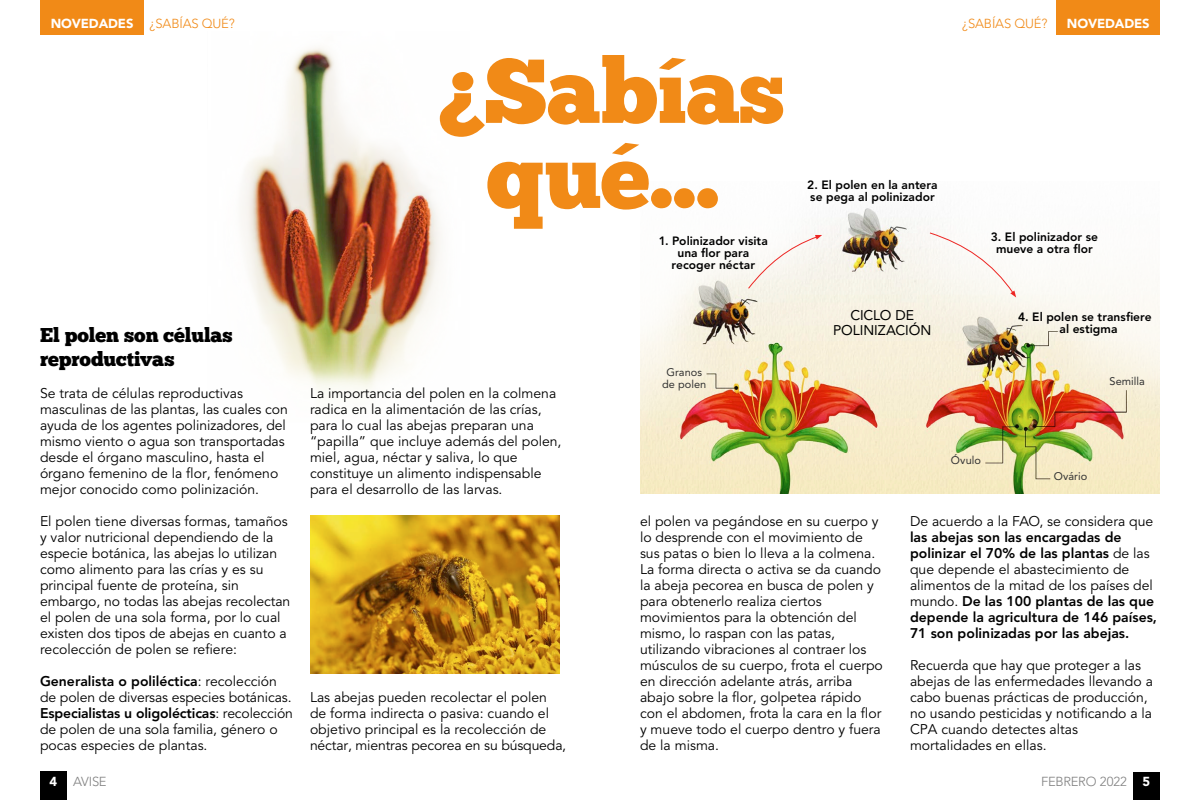
<style>
.page{position:relative;width:1200px;height:800px;background:#fff}
.page>*{position:absolute;margin:0;border:0;box-sizing:border-box;transform-origin:0 0}
.t1{font:90.5px/85.1px "Chunk Five";letter-spacing:-.015em;color:#f18a17;text-align:center}
.t2{font:20px/24px "Chunk Five";letter-spacing:-.005em;color:#000}
.t3{font:14px/16px "Avenir LT Std";color:#000}
.t4{font:800 14px/16px "Avenir LT Std";color:#000}
.t5{font:14px/15px "Avenir LT Std";letter-spacing:-.005em;color:#000;text-align:center}
.t6{font:300 13px "Avenir LT Std";letter-spacing:-.01em;color:#f18a17}
.t7{font:300 13px "Avenir LT Std";letter-spacing:-.02em;color:#7f7f7f}
.t8{font:900 13px "Avenir LT Std";letter-spacing:-.01em;color:#fff}
.t9{font:800 12px/12px "Avenir LT Std";letter-spacing:.005em;color:#000;text-align:center}
.t10{font:11px/12px "Avenir LT Std";letter-spacing:.005em;color:#323232;text-align:center}
.s1{font-weight:900;color:#fff}
.s2{font-weight:800}
.s3{font-weight:400}
</style>
<div class="page">
<div style="left:40px;top:771px;width:27px;height:29px;background:#000"></div>
<div style="left:40px;top:0;width:104px;height:35px;background:#f18a17"></div>
<div style="left:1056px;top:0;width:104px;height:35px;background:#f18a17"></div>
<div style="left:1133px;top:772px;width:27px;height:28px;background:#000"></div>
<img style="left:640px;top:208px;width:520px;height:286px">
<img style="left:241px;top:47px;width:200px;height:345px">
<img style="left:310px;top:515px;width:250px;height:159px">
<svg style="left:747px;top:235px;width:75px;height:54px"></svg>
<svg style="left:929px;top:232px;width:87px;height:65px"></svg>
<p class="t6" style="left:51px;top:16px;width:186px"><span class="s1">NOVEDADES</span> ¿SABÍAS QUÉ?</p>
<h2 class="t2" style="left:40px;top:324px;width:194px">El polen son células reproductivas</h2>
<p class="t3" style="left:40px;top:386px;width:249px">Se trata de células reproductivas masculinas de las plantas, las cuales con ayuda de los agentes polinizadores, del mismo viento o agua son transportadas desde el órgano masculino, hasta el órgano femenino de la flor, fenómeno mejor conocido como polinización.</p>
<p class="t3" style="left:40px;top:514px;width:252px">El polen tiene diversas formas, tamaños y valor nutricional dependiendo de la especie botánica, las abejas lo utilizan como alimento para las crías y es su principal fuente de proteína, sin embargo, no todas las abejas recolectan el polen de una sola forma, por lo cual existen dos tipos de abejas en cuanto a recolección de polen se refiere:</p>
<p class="t3" style="left:40px;top:674px;width:254px"><span class="s2">Generalista o poliléctica</span>: recolección de polen de diversas especies botánicas.<br><span class="s2">Especialistas u oligolécticas</span>: recolección de polen de una sola familia, género o pocas especies de plantas.</p>
<h1 class="t1" style="left:438px;top:52px;width:348px">¿Sabías qué…</h1>
<p class="t3" style="left:310px;top:386px;width:253px">La importancia del polen en la colmena radica en la alimentación de las crías, para lo cual las abejas preparan una “papilla” que incluye además del polen, miel, agua, néctar y saliva, lo que constituye un alimento indispensable para el desarrollo de las larvas.</p>
<p class="t9" style="left:659px;top:235px;width:110px">1. Polinizador visita una flor para recoger néctar</p>
<p class="t10" style="left:662px;top:366px;width:46px">Granos de polen</p>
<p class="t6" style="left:962px;top:16px;width:87px">¿SABÍAS QUÉ?</p>
<p class="t8" style="left:1067px;top:16px;width:84px">NOVEDADES</p>
<p class="t9" style="left:807px;top:179px;width:132px;text-align:left">2. El polen en la antera se pega al polinizador</p>
<p class="t5" style="left:833px;top:307px;width:100px">CICLO DE<br>POLINIZACIÓN</p>
<p class="t9" style="left:991px;top:231px;width:109px">3. El polinizador se mueve a otra flor</p>
<p class="t9" style="left:1018px;top:311px;width:135px">4. El polen se transfiere al estigma</p>
<p class="t10" style="left:1110px;top:376px;width:37px">Semilla</p>
<p class="t10" style="left:951px;top:455px;width:32px">Óvulo</p>
<p class="t10" style="left:1054px;top:471px;width:35px">Ovário</p>
<p class="t3" style="left:310px;top:690px;width:257px">Las abejas pueden recolectar el polen de forma indirecta o pasiva: cuando el objetivo principal es la recolección de néctar, mientras pecorea en su búsqueda,</p>
<p class="t3" style="left:640px;top:514px;width:244px">el polen va pegándose en su cuerpo y lo desprende con el movimiento de sus patas o bien lo lleva a la colmena.<br>La forma directa o activa se da cuando la abeja pecorea en busca de polen y para obtenerlo realiza ciertos movimientos para la obtención del mismo, lo raspan con las patas, utilizando vibraciones al contraer los músculos de su cuerpo, frota el cuerpo en dirección adelante atrás, arriba abajo sobre la flor, golpetea rápido con el abdomen, frota la cara en la flor y mueve todo el cuerpo dentro y fuera de la misma.</p>
<p class="t3" style="left:910px;top:514px;width:245px">De acuerdo a la FAO, se considera que</p>
<p class="t4" style="left:910px;top:529px;width:249px">las abejas son las encargadas de polinizar el 70% de las plantas <span class="s3">de las que depende el abastecimiento de alimentos de la mitad de los países del mundo.</span> De las 100 plantas de las que depende la agricultura de 146 países, 71 son polinizadas por las abejas.</p>
<p class="t3" style="left:910px;top:658px;width:244px">Recuerda que hay que proteger a las abejas de las enfermedades llevando a cabo buenas prácticas de producción, no usando pesticidas y notificando a la CPA cuando detectes altas mortalidades en ellas.</p>
<p class="t7" style="left:50px;top:774px;width:59px"><span class="s1">4</span> AVISE</p>
<p class="t7" style="left:1041px;top:774px;width:87px">FEBRERO 2022</p>
<p class="t8" style="left:1143px;top:773px;width:9px">5</p>
</div>
